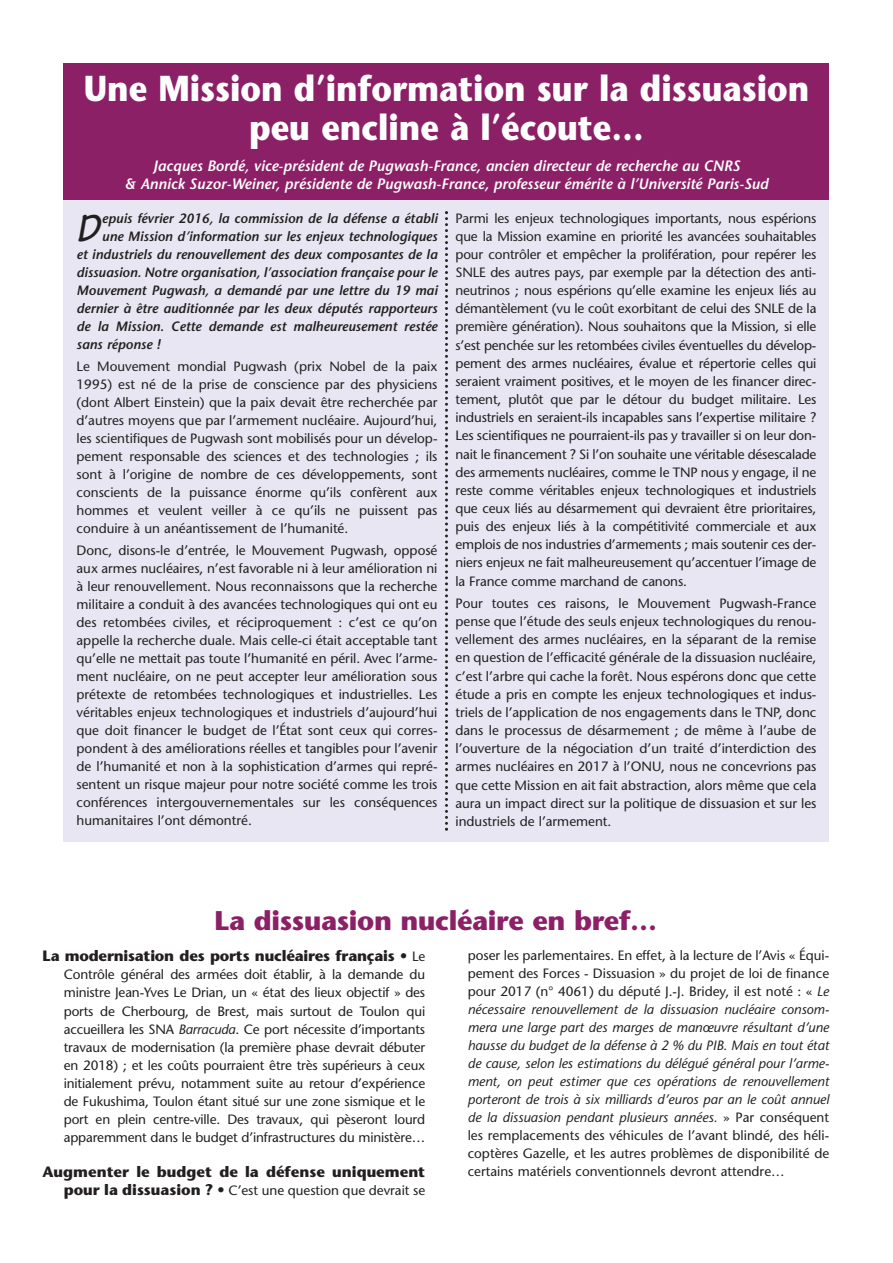
<style>
.page{position:relative;width:893px;height:1263px;background:#fff}
.page>*{position:absolute;margin:0;border:0;box-sizing:border-box;transform-origin:0 0}
.t1{font:italic 700 40.35px "Tekton Pro";color:#231f20}
.t2{font:700 36px/39px "Stone Sans";color:#fff;text-align:center;scale:.9 1}
.t3{font:700 27px "Stone Sans";letter-spacing:-.015em;color:#8c2067}
.t4{font:italic 600 15px/18px "Stone Sans";color:#fff;text-align:center}
.t5{font:700 15px "Stone Sans";letter-spacing:-.015em;color:#231f20}
.t6{font:13.5px/18px "Stone Sans";color:#231f20;text-align:justify}
.t7{font:italic 13.5px/18px "Stone Sans";color:#231f20;text-align:justify}
.t8{font:italic 600 13.5px "Stone Sans";color:#231f20}
.s1{font-weight:400;font-size:13.5px}
.s2{font-style:italic}
.s3{font-weight:700;font-size:15px}
.s4{font-style:normal}
</style>
<div class="page">
<div style="left:64px;top:64px;width:765px;height:778px;background:#e7e6f2"></div>
<div style="left:64px;top:64px;width:765px;height:136px;background:#8c2067"></div>
<svg style="left:445px;top:211px;width:3px;height:620px"></svg>
<h2 class="t2" style="left:84px;top:73px;width:807px">Une Mission d’information sur la dissuasion peu encline à l’écoute…</h2>
<p class="t4" style="left:124px;top:158px;width:645px">Jacques Bordé, vice-président de Pugwash-France, ancien directeur de recherche au CNRS<br>&amp; Annick Suzor-Weiner, présidente de Pugwash-France, professeur émérite à l’Université Paris-Sud</p>
<h1 class="t1" style="left:77px;top:214px;width:24px">D</h1>
<p class="t8" style="left:102px;top:213px;width:337px">epuis février 2016, la commission de la défense a établi</p>
<p class="t8" style="left:102px;top:231px;width:337px">une Mission d’information sur les enjeux technologiques</p>
<p class="t8" style="left:77px;top:249px;width:362px">et industriels du renouvellement des deux composantes de la</p>
<p class="t8" style="left:77px;top:267px;width:362px">dissuasion. Notre organisation, l’association française pour le</p>
<p class="t8" style="left:77px;top:285px;width:362px">Mouvement Pugwash, a demandé par une lettre du 19 mai</p>
<p class="t8" style="left:77px;top:303px;width:362px">dernier à être auditionnée par les deux députés rapporteurs</p>
<p class="t8" style="left:77px;top:321px;width:362px">de la Mission. Cette demande est malheureusement restée</p>
<p class="t8" style="left:77px;top:339px;width:85px">sans réponse !</p>
<p class="t6" style="left:77px;top:358px;width:362px">Le Mouvement mondial Pugwash (prix Nobel de la paix 1995) est né de la prise de conscience par des physiciens (dont Albert Einstein) que la paix devait être recherchée par d’autres moyens que par l’armement nucléaire. Aujourd’hui, les scientifiques de Pugwash sont mobilisés pour un dévelop&shy;pement responsable des sciences et des technologies ; ils sont à l’origine de nombre de ces développements, sont conscients de la puissance énorme qu’ils confèrent aux hommes et veulent veiller à ce qu’ils ne puissent pas conduire à un anéantissement de l’humanité.</p>
<p class="t6" style="left:77px;top:543px;width:362px">Donc, disons-le d’entrée, le Mouvement Pugwash, opposé aux armes nucléaires, n’est favorable ni à leur amélioration ni à leur renouvellement. Nous reconnaissons que la recherche militaire a conduit à des avancées technologiques qui ont eu des retombées civiles, et réciproquement : c’est ce qu’on appelle la recherche duale. Mais celle-ci était acceptable tant qu’elle ne mettait pas toute l’humanité en péril. Avec l’arme&shy;ment nucléaire, on ne peut accepter leur amélioration sous prétexte de retombées technologiques et industrielles. Les véritables enjeux technologiques et industriels d’aujourd’hui que doit financer le budget de l’État sont ceux qui corres&shy;pondent à des améliorations réelles et tangibles pour l’avenir de l’humanité et non à la sophistication d’armes qui repré&shy;sentent un risque majeur pour notre société comme les trois conférences intergouvernementales sur les conséquences humanitaires l’ont démontré.</p>
<p class="t6" style="left:455px;top:210px;width:362px">Parmi les enjeux technologiques importants, nous espérions que la Mission examine en priorité les avancées souhaitables pour contrôler et empêcher la prolifération, pour repérer les SNLE des autres pays, par exemple par la détection des anti&shy;neutrinos ; nous espérions qu’elle examine les enjeux liés au démantèlement (vu le coût exorbitant de celui des SNLE de la première génération). Nous souhaitons que la Mission, si elle s’est penchée sur les retombées civiles éventuelles du dévelop&shy;pement des armes nucléaires, évalue et répertorie celles qui seraient vraiment positives, et le moyen de les financer direc&shy;tement, plutôt que par le détour du budget militaire. Les industriels en seraient-ils incapables sans l’expertise militaire ?<br>Les scientifiques ne pourraient-ils pas y travailler si on leur don&shy;nait le financement ? Si l’on souhaite une véritable désescalade des armements nucléaires, comme le TNP nous y engage, il ne reste comme véritables enjeux technologiques et industriels que ceux liés au désarmement qui devraient être prioritaires, puis des enjeux liés à la compétitivité commerciale et aux emplois de nos industries d’armements ; mais soutenir ces der&shy;niers enjeux ne fait malheureusement qu’accentuer l’image de la France comme marchand de canons.</p>
<p class="t6" style="left:455px;top:596px;width:362px">Pour toutes ces raisons, le Mouvement Pugwash-France pense que l’étude des seuls enjeux technologiques du renou&shy;vellement des armes nucléaires, en la séparant de la remise en question de l’efficacité générale de la dissuasion nucléaire, c’est l’arbre qui cache la forêt. Nous espérons donc que cette étude a pris en compte les enjeux technologiques et indus&shy;triels de l’application de nos engagements dans le TNP, donc dans le processus de désarmement ; de même à l’aube de l’ouverture de la négociation d’un traité d’interdiction des armes nucléaires en 2017 à l’ONU, nous ne concevrions pas que cette Mission en ait fait abstraction, alors même que cela aura un impact direct sur la politique de dissuasion et sur les industriels de l’armement.</p>
<h3 class="t3" style="left:214px;top:910px;width:444px">La dissuasion nucléaire en bref…</h3>
<p class="t5" style="left:43px;top:950px;width:384px">La modernisation des ports nucléaires français • <span class="s1">Le</span></p>
<p class="t6" style="left:64px;top:967px;width:363px">Contrôle général des armées doit établir, à la demande du ministre Jean-Yves Le Drian, un « état des lieux objectif » des ports de Cherbourg, de Brest, mais surtout de Toulon qui accueillera les SNA <span class="s2">Barracuda</span>. Ce port nécessite d’importants travaux de modernisation (la première phase devrait débuter en 2018) ; et les coûts pourraient être très supérieurs à ceux initialement prévu, notamment suite au retour d’expérience de Fukushima, Toulon étant situé sur une zone sismique et le port en plein centre-ville. Des travaux, qui pèseront lourd apparemment dans le budget d’infrastructures du ministère…</p>
<p class="t5" style="left:43px;top:1166px;width:384px">Augmenter le budget de la défense uniquement</p>
<p class="t6" style="left:64px;top:1183px;width:363px"><span class="s3">pour la dissuasion ? •</span> C’est une question que devrait se</p>
<p class="t7" style="left:468px;top:948px;width:363px"><span class="s4">poser les parlementaires. En effet, à la lecture de l’Avis « Équi&shy;pement des Forces - Dissuasion » du projet de loi de finance pour 2017 (n° 4061) du député J.-J. Bridey, il est noté : «</span> Le nécessaire renouvellement de la dissuasion nucléaire consom&shy;mera une large part des marges de manœuvre résultant d’une hausse du budget de la défense à 2 % du PIB. Mais en tout état de cause, selon les estimations du délégué général pour l’arme&shy;ment, on peut estimer que ces opérations de renouvellement porteront de trois à six milliards d’euros par an le coût annuel de la dissuasion pendant plusieurs années. <span class="s4">» Par conséquent les remplacements des véhicules de l’avant blindé, des héli&shy;coptères Gazelle, et les autres problèmes de disponibilité de certains matériels conventionnels devront attendre…</span></p>
</div>
